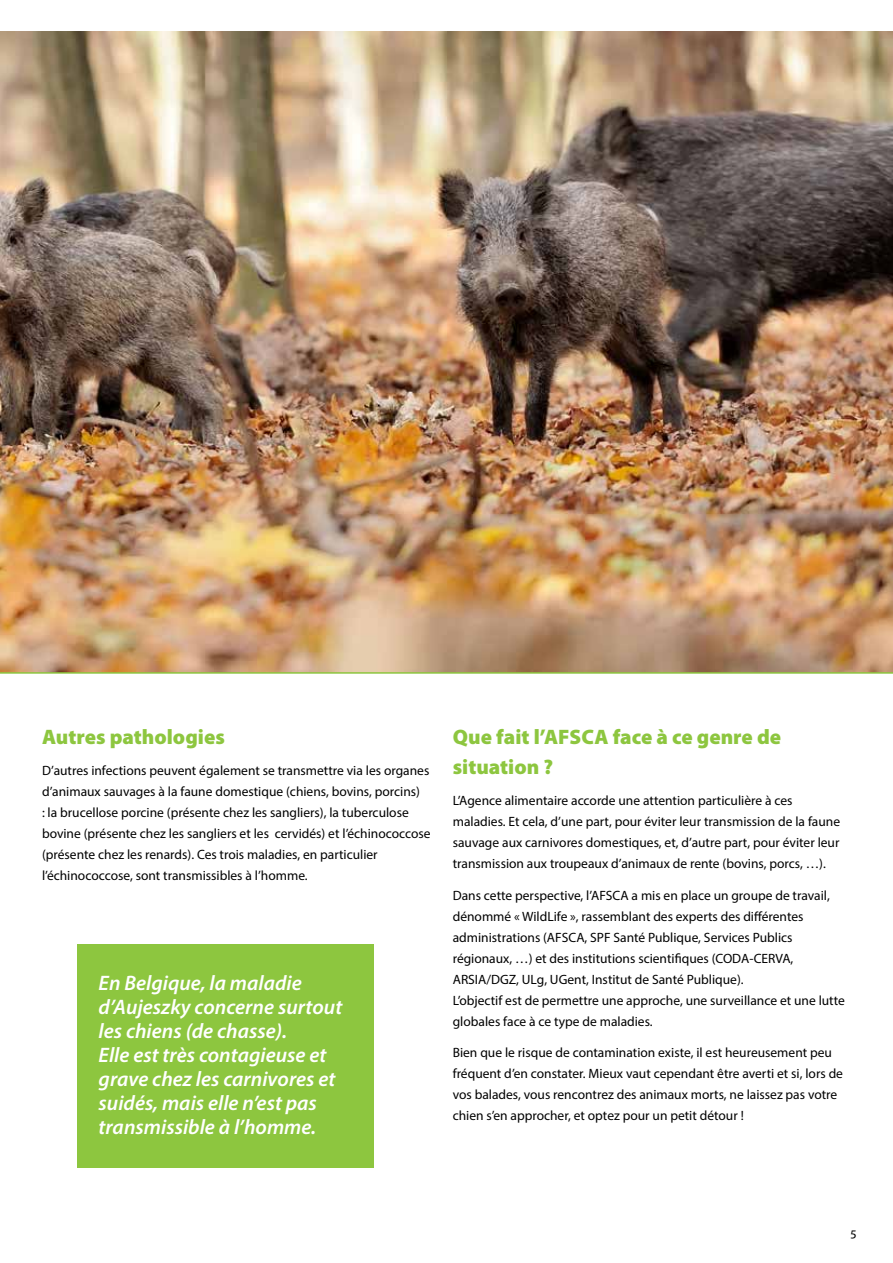
<style>
.page{position:relative;width:893px;height:1263px;background:#fff}
.page>*{position:absolute;margin:0;border:0;box-sizing:border-box;transform-origin:0 0}
.t1{font:italic 600 21px/24px "Myriad Pro";color:#fff}
.t2{font:900 21px/30px "Myriad Pro";color:#8dc63f}
.t3{font:13.5px/21px "Myriad Pro";color:#000}
</style>
<div class="page">
<img style="left:0;top:32px;width:893px;height:640px">
<hr style="left:0;top:672px;width:893px;height:2px;background:#8dc63f">
<div style="left:78px;top:944px;width:296px;height:224px;background:#8dc63f"></div>
<h1 class="t2" style="left:42px;top:722px;width:184px">Autres pathologies</h1>
<p class="t3" style="left:42px;top:760px;width:390px">D’autres infections peuvent également se transmettre via les organes d’animaux sauvages à la faune domestique (chiens, bovins, porcins)<br>: la brucellose porcine (présente chez les sangliers), la tuberculose bovine (présente chez les sangliers et les cervidés) et l’échinococcose (présente chez les renards). Ces trois maladies, en particulier l’échinococcose, sont transmissibles à l’homme.</p>
<h1 class="t1" style="left:99px;top:970px;width:245px">En Belgique, la maladie d’Aujeszky concerne surtout les chiens (de chasse).<br>Elle est très contagieuse et grave chez les carnivores et suidés, mais elle n’est pas transmissible à l’homme.</h1>
<h1 class="t2" style="left:453px;top:722px;width:330px">Que fait l’AFSCA face à ce genre de situation ?</h1>
<p class="t3" style="left:453px;top:790px;width:389px">L’Agence alimentaire accorde une attention particulière à ces maladies. Et cela, d’une part, pour éviter leur transmission de la faune sauvage aux carnivores domestiques, et, d’autre part, pour éviter leur transmission aux troupeaux d’animaux de rente (bovins, porcs, …).</p>
<p class="t3" style="left:453px;top:884px;width:394px">Dans cette perspective, l’AFSCA a mis en place un groupe de travail, dénommé « WildLife », rassemblant des experts des différentes administrations (AFSCA, SPF Santé Publique, Services Publics régionaux, …) et des institutions scientifiques (CODA-CERVA, ARSIA/DGZ, ULg, UGent, Institut de Santé Publique).<br>L’objectif est de permettre une approche, une surveillance et une lutte globales face à ce type de maladies.</p>
<p class="t3" style="left:453px;top:1042px;width:392px">Bien que le risque de contamination existe, il est heureusement peu fréquent d’en constater. Mieux vaut cependant être averti et si, lors de vos balades, vous rencontrez des animaux morts, ne laissez pas votre chien s’en approcher, et optez pour un petit détour !</p>
<p class="t3" style="left:850px;top:1222px;width:7px">5</p>
</div>
